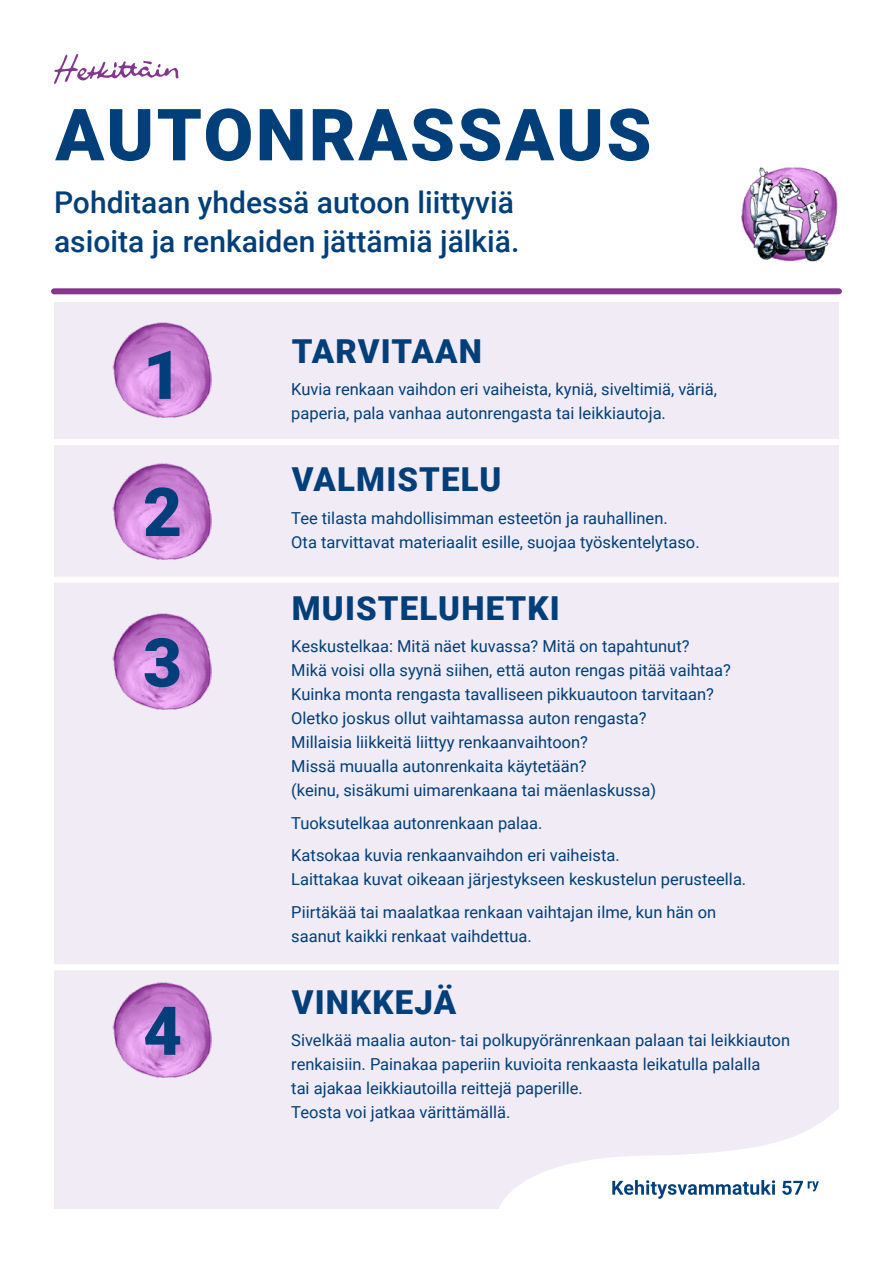
<style>
.page{position:relative;width:893px;height:1263px;background:#fff}
.page>*{position:absolute;margin:0;border:0;box-sizing:border-box;transform-origin:0 0}
.NIMI_H{font:900 72px "Roboto";letter-spacing:.035em;color:#003f79}
.t1{font:900 67.5px/137.1px "Roboto";color:#003f79}
.Tehtävä_otsikko_H2{font:900 33px "Roboto";letter-spacing:.035em;color:#003f79}
.Ingressi_H1{font:500 30px/39px "Roboto";color:#003f79}
.Leipis_p{font:16.5px/24px "Roboto";color:#003f79}
</style>
<div class="page">
<div style="left:54px;top:302px;width:785px;height:906px;background:#f1ebf6"></div>
<div style="left:54px;top:288px;width:785px;height:6px;background:#82368c"></div>
<img style="left:112px;top:322px;width:100px;height:96px">
<img style="left:112px;top:463px;width:100px;height:97px">
<img style="left:112px;top:614px;width:100px;height:96px">
<div style="left:54px;top:439px;width:785px;height:6px;background:#fff"></div>
<div style="left:54px;top:577px;width:785px;height:6px;background:#fff"></div>
<svg style="left:499px;top:1109px;width:340px;height:99px"></svg>
<svg style="left:54px;top:54px;width:125px;height:30px"></svg>
<img style="left:112px;top:982px;width:100px;height:96px">
<div style="left:54px;top:964px;width:785px;height:6px;background:#fff"></div>
<img style="left:741px;top:167px;width:97px;height:95px">
<p class="NIMI_H" style="left:55px;top:84px;width:598px">AUTONRASSAUS</p>
<h1 class="Ingressi_H1" style="left:54px;top:181px;width:467px">Pohditaan yhdessä autoon liittyviä asioita ja renkaiden jättämiä jälkiä.</h1>
<h2 class="t1" style="left:143px;top:304px;width:41px">1<br>2</h2>
<h2 class="t1" style="left:143px;top:591px;width:41px">3</h2>
<h2 class="t1" style="left:143px;top:960px;width:41px">4</h2>
<p class="Tehtävä_otsikko_H2" style="left:292px;top:328px;width:192px">TARVITAAN</p>
<p class="Leipis_p" style="left:291px;top:376px;width:427px">Kuvia renkaan vaihdon eri vaiheista, kyniä, siveltimiä, väriä, paperia, pala vanhaa autonrengasta tai leikkiautoja.</p>
<p class="Tehtävä_otsikko_H2" style="left:292px;top:456px;width:211px">VALMISTELU</p>
<p class="Leipis_p" style="left:291px;top:505px;width:410px">Tee tilasta mahdollisimman esteetön ja rauhallinen.<br>Ota tarvittavat materiaalit esille, suojaa työskentelytaso.</p>
<p class="Tehtävä_otsikko_H2" style="left:292px;top:585px;width:269px">MUISTELUHETKI</p>
<p class="Leipis_p" style="left:291px;top:634px;width:441px">Keskustelkaa: Mitä näet kuvassa? Mitä on tapahtunut?<br>Mikä voisi olla syynä siihen, että auton rengas pitää vaihtaa?<br>Kuinka monta rengasta tavalliseen pikkuautoon tarvitaan?<br>Oletko joskus ollut vaihtamassa auton rengasta?<br>Millaisia liikkeitä liittyy renkaanvaihtoon?<br>Missä muualla autonrenkaita käytetään?<br>(keinu, sisäkumi uimarenkaana tai mäenlaskussa)</p>
<p class="Leipis_p" style="left:291px;top:810px;width:253px">Tuoksutelkaa autonrenkaan palaa.</p>
<p class="Leipis_p" style="left:291px;top:843px;width:456px">Katsokaa kuvia renkaanvaihdon eri vaiheista.<br>Laittakaa kuvat oikeaan järjestykseen keskustelun perusteella.</p>
<p class="Leipis_p" style="left:291px;top:899px;width:426px">Piirtäkää tai maalatkaa renkaan vaihtajan ilme, kun hän on saanut kaikki renkaat vaihdettua.</p>
<p class="Tehtävä_otsikko_H2" style="left:292px;top:979px;width:166px">VINKKEJÄ</p>
<p class="Leipis_p" style="left:291px;top:1028px;width:500px">Sivelkää maalia auton- tai polkupyöränrenkaan palaan tai leikkiauton renkaisiin. Painakaa paperiin kuvioita renkaasta leikatulla palalla<br>tai ajakaa leikkiautoilla reittejä paperille.<br>Teosta voi jatkaa värittämällä.</p>
</div>
